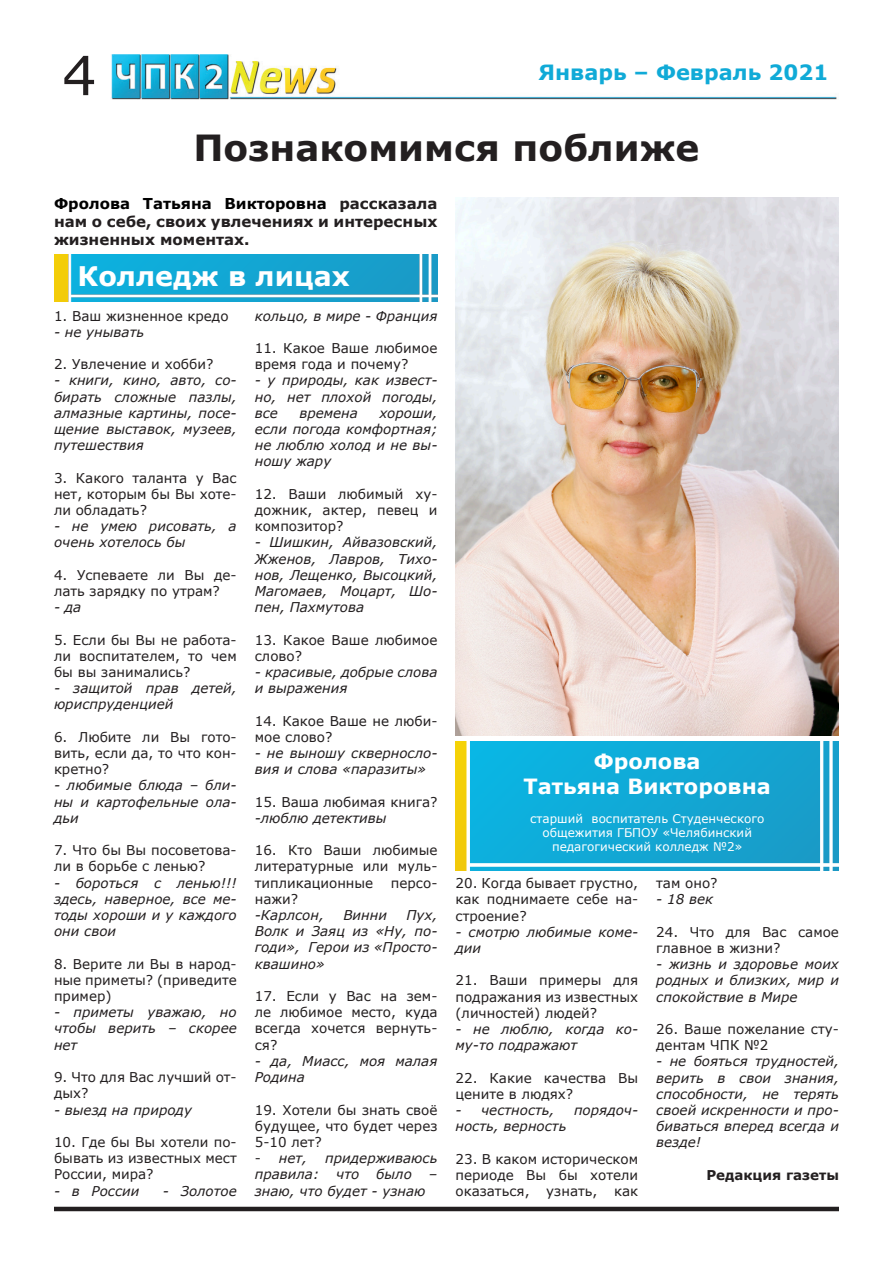
<style>
.page{position:relative;width:893px;height:1263px;background:#fff}
.page>*{position:absolute;margin:0;border:0;box-sizing:border-box;transform-origin:0 0}
.t1{font:54px "Verdana";color:#231f20}
.t2{font:700 36px "Verdana";color:#231f20}
.t3{font:700 27px "Verdana";color:#fff}
.t4{font:700 21px "Verdana";color:#fff}
.t5{font:700 21px "Verdana";color:#10aad7}
.t6{font:700 15px/18px "Verdana";color:#231f20;text-align:justify}
.t7{font:italic 13.5px/16.2px "Verdana";color:#231f20;text-align:justify}
.t8{font:13.5px/16.2px "Verdana";color:#231f20;text-align:justify}
.t9{font:700 13.5px "Verdana";color:#231f20}
.t10{font:12px "Verdana";color:#fff}
.s1{color:#000}
.s2{font-style:normal}
</style>
<div class="page">
<img style="left:111px;top:54px;width:726px;height:46px">
<hr style="left:54px;top:1207px;width:785px;height:4px;background:#231f20">
<img style="left:455px;top:741px;width:384px;height:130px">
<img style="left:455px;top:198px;width:384px;height:537px">
<img style="left:54px;top:254px;width:383px;height:47px">
<h1 class="t1" style="left:62px;top:41px;width:36px">4</h1>
<h3 class="t5" style="left:538px;top:59px;width:291px">Январь – Февраль 2021</h3>
<p class="t2" style="left:193px;top:124px;width:508px">Познакомимся поближе</p>
<p class="t6" style="left:54px;top:195px;width:385px"><span class="s1">Фролова Татьяна Викторовна</span> рассказала нам о себе, своих увлечениях и интересных жизненных моментах.</p>
<p class="t3" style="left:78px;top:259px;width:274px">Колледж в лицах</p>
<p class="t8" style="left:54px;top:308px;width:176px">1. Ваш жизненное кредо</p>
<p class="t7" style="left:54px;top:324px;width:92px">- не унывать</p>
<p class="t8" style="left:54px;top:356px;width:161px">2. Увлечение и хобби?</p>
<p class="t7" style="left:54px;top:373px;width:184px">- книги, кино, авто, со&shy;бирать сложные пазлы, алмазные картины, посе&shy;щение выставок, музеев, путешествия</p>
<p class="t8" style="left:54px;top:470px;width:184px">3. Какого таланта у Вас нет, которым бы Вы хоте&shy;ли обладать?</p>
<p class="t7" style="left:54px;top:518px;width:184px">- не умею рисовать, а очень хотелось бы</p>
<p class="t8" style="left:54px;top:567px;width:184px">4. Успеваете ли Вы де&shy;лать зарядку по утрам?</p>
<p class="t7" style="left:54px;top:599px;width:29px">- да</p>
<p class="t8" style="left:54px;top:632px;width:184px">5. Если бы Вы не работа&shy;ли воспитателем, то чем бы вы занимались?</p>
<p class="t7" style="left:54px;top:680px;width:184px">- защитой прав детей, юриспруденцией</p>
<p class="t8" style="left:54px;top:729px;width:184px">6. Любите ли Вы гото&shy;вить, если да, то что кон&shy;кретно?</p>
<p class="t7" style="left:54px;top:778px;width:184px">- любимые блюда – бли&shy;ны и картофельные ола&shy;дьи</p>
<p class="t8" style="left:54px;top:842px;width:184px">7. Что бы Вы посоветова&shy;ли в борьбе с ленью?</p>
<p class="t7" style="left:54px;top:875px;width:184px">- бороться с ленью!!! здесь, наверное, все ме&shy;тоды хороши и у каждого они свои</p>
<p class="t8" style="left:54px;top:956px;width:184px">8. Верите ли Вы в народ&shy;ные приметы? (приведите пример)</p>
<p class="t7" style="left:54px;top:1004px;width:184px">- приметы уважаю, но чтобы верить – скорее нет</p>
<p class="t8" style="left:54px;top:1069px;width:184px">9. Что для Вас лучший от&shy;дых?</p>
<p class="t7" style="left:54px;top:1102px;width:139px">- выезд на природу</p>
<p class="t8" style="left:54px;top:1134px;width:184px">10. Где бы Вы хотели по&shy;бывать из известных мест России, мира?</p>
<p class="t7" style="left:54px;top:1183px;width:87px">- в России</p>
<p class="t7" style="left:163px;top:1183px;width:75px">- Золотое</p>
<p class="t7" style="left:255px;top:308px;width:184px">кольцо, в мире - Франция</p>
<p class="t8" style="left:255px;top:340px;width:184px">11. Какое Ваше любимое время года и почему?</p>
<p class="t7" style="left:255px;top:373px;width:184px">- у природы, как извест&shy;но, нет плохой погоды, все</p>
<p class="t7" style="left:255px;top:405px;width:184px;text-indent:125px">хороши, если погода комфортная; не люблю холод и не вы&shy;ношу жару</p>
<p class="t8" style="left:255px;top:486px;width:184px">12. Ваши любимый ху&shy;дожник, актер, певец и композитор?</p>
<p class="t7" style="left:255px;top:535px;width:184px">- Шишкин, Айвазовский, Жженов, Лавров, Тихо&shy;нов, Лещенко, Высоцкий, Магомаев, Моцарт, Шо&shy;пен, Пахмутова</p>
<p class="t8" style="left:255px;top:632px;width:184px">13. Какое Ваше любимое слово?</p>
<p class="t7" style="left:255px;top:664px;width:184px">- красивые, добрые слова и выражения</p>
<p class="t8" style="left:255px;top:713px;width:184px">14. Какое Ваше не люби&shy;мое слово?</p>
<p class="t7" style="left:255px;top:745px;width:184px">- не выношу скверносло&shy;вия и слова «паразиты»</p>
<p class="t8" style="left:255px;top:794px;width:184px">15. Ваша любимая книга?</p>
<p class="t7" style="left:255px;top:810px;width:133px">-люблю детективы</p>
<p class="t8" style="left:255px;top:842px;width:184px">16. Кто Ваши любимые литературные или муль&shy;типликационные</p>
<p class="t7" style="left:299px;top:405px;width:60px">времена</p>
<p class="t8" style="left:391px;top:875px;width:48px">персо-</p>
<p class="t8" style="left:255px;top:891px;width:45px">нажи?</p>
<p class="t7" style="left:255px;top:907px;width:71px">-Карлсон,</p>
<p class="t7" style="left:343px;top:907px;width:45px">Винни</p>
<p class="t7" style="left:255px;top:907px;width:184px;text-indent:152px">Пух, Волк и Заяц из «Ну, по&shy;годи», Герои из «Просто&shy;квашино»</p>
<p class="t8" style="left:255px;top:988px;width:184px">17. Если у Вас на зем&shy;ле любимое место, куда всегда хочется вернуть&shy;ся?</p>
<p class="t7" style="left:255px;top:1053px;width:184px">- да, Миасс, моя малая<br>Родина</p>
<p class="t8" style="left:255px;top:1102px;width:184px">19. Хотели бы знать своё будущее, что будет через 5-10 лет?</p>
<p class="t7" style="left:255px;top:1150px;width:54px"><span class="s2">-</span> нет,</p>
<p class="t7" style="left:325px;top:1150px;width:114px">придерживаюсь</p>
<p class="t7" style="left:255px;top:1166px;width:66px">правила:</p>
<p class="t7" style="left:336px;top:1166px;width:25px">что</p>
<p class="t7" style="left:376px;top:1166px;width:37px">было</p>
<p class="t7" style="left:429px;top:1166px;width:10px">–</p>
<p class="t7" style="left:255px;top:1183px;width:172px">знаю, что будет - узнаю</p>
<p class="t4" style="left:594px;top:747px;width:108px">Фролова</p>
<p class="t4" style="left:524px;top:772px;width:249px">Татьяна Викторовна</p>
<p class="t10" style="left:530px;top:810px;width:236px">старший воспитатель Студенческого</p>
<p class="t10" style="left:542px;top:825px;width:211px">общежития ГБПОУ «Челябинский</p>
<p class="t10" style="left:552px;top:839px;width:192px">педагогический колледж №2»</p>
<p class="t8" style="left:455px;top:875px;width:184px">20. Когда бывает грустно, как поднимаете себе на&shy;строение?</p>
<p class="t7" style="left:455px;top:924px;width:184px">- смотрю любимые коме&shy;дии</p>
<p class="t8" style="left:455px;top:972px;width:184px">21. Ваши примеры для подражания из известных (личностей) людей?</p>
<p class="t7" style="left:455px;top:1021px;width:184px">- не люблю, когда ко&shy;му-то подражают</p>
<p class="t8" style="left:455px;top:1070px;width:184px">22. Какие качества Вы цените в людях?</p>
<p class="t7" style="left:455px;top:1102px;width:101px">- честность,</p>
<p class="t7" style="left:574px;top:1102px;width:66px">порядоч-</p>
<p class="t7" style="left:455px;top:1118px;width:112px">ность, верность</p>
<p class="t8" style="left:455px;top:1151px;width:184px">23. В каком историческом периоде Вы бы хотели оказаться, узнать, как</p>
<p class="t8" style="left:656px;top:875px;width:63px">там оно?</p>
<p class="t7" style="left:656px;top:891px;width:58px">- 18 век</p>
<p class="t8" style="left:656px;top:924px;width:184px">24. Что для Вас самое главное в жизни?</p>
<p class="t7" style="left:656px;top:956px;width:184px">- жизнь и здоровье моих родных и близких, мир и спокойствие в Мире</p>
<p class="t8" style="left:656px;top:1021px;width:184px">26. Ваше пожелание сту&shy;дентам ЧПК №2</p>
<p class="t7" style="left:656px;top:1053px;width:184px">- не бояться трудностей, верить в свои знания, способности, не терять своей искренности и про&shy;биваться вперед всегда и везде!</p>
<p class="t9" style="left:706px;top:1166px;width:134px">Редакция газеты</p>
</div>
